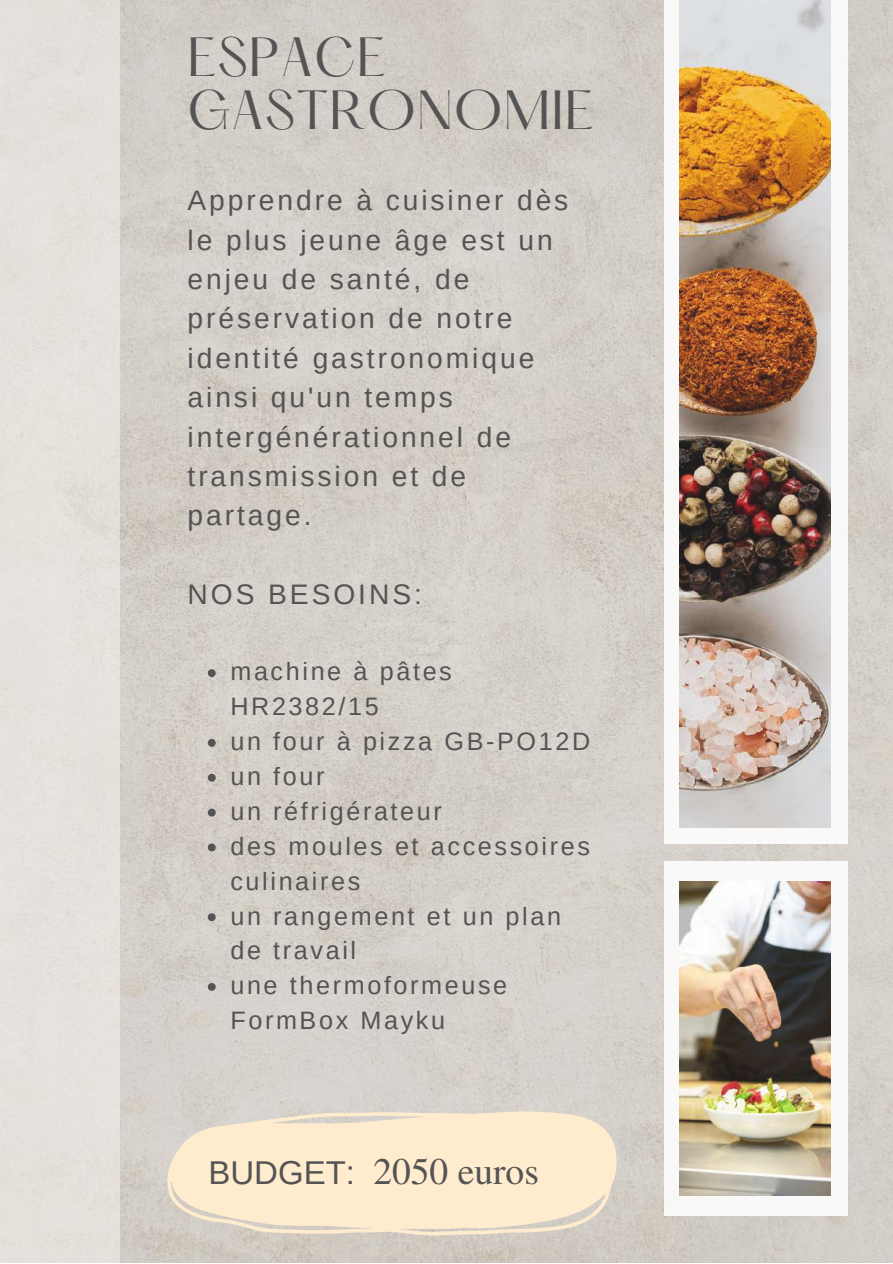
<style>
.page{position:relative;width:893px;height:1264px;background:#fff}
.page>*{position:absolute;margin:0;border:0;box-sizing:border-box;transform-origin:0 0}
.t1{font:48.3px/52.8px "Hatton";letter-spacing:.02em;color:#545454}
.t2{font:37.5px "Te X Gyre Termes";color:#545454}
.t3{font:28.2px/39.3px "Arimo";letter-spacing:.105em;color:#545454}
.t4{font:25.2px/34.8px "Arimo";letter-spacing:.105em;color:#545454}
.s1{font-family:"Arimo";font-size:33px}
</style>
<div class="page">
<img style="left:120px;top:0;width:772px;height:1262px">
<div style="left:664px;top:0;width:184px;height:844px;background:#f9f9f8"></div>
<img style="left:679px;top:0;width:151px;height:827px">
<div style="left:0;top:0;width:120px;height:1262px;background:#e5e2dc"></div>
<svg style="left:208px;top:669px;width:8px;height:8px"></svg>
<svg style="left:208px;top:739px;width:8px;height:7px"></svg>
<svg style="left:208px;top:773px;width:8px;height:8px"></svg>
<svg style="left:208px;top:808px;width:8px;height:8px"></svg>
<svg style="left:208px;top:843px;width:8px;height:8px"></svg>
<svg style="left:208px;top:913px;width:8px;height:8px"></svg>
<svg style="left:208px;top:983px;width:8px;height:7px"></svg>
<div style="left:664px;top:861px;width:184px;height:354px;background:#faf9f8"></div>
<img style="left:679px;top:881px;width:151px;height:314px">
<svg style="left:167px;top:1110px;width:450px;height:125px;background:#f7e6cc"></svg>
<h1 class="t1" style="left:187px;top:36px;width:407px">ESPACE<br>GASTRONOMIE</h1>
<p class="t3" style="left:187px;top:181px;width:382px">Apprendre à cuisiner dès le plus jeune âge est un enjeu de santé, de préservation de notre identité gastronomique ainsi qu'un temps intergénérationnel de transmission et de partage.</p>
<p class="t3" style="left:187px;top:574px;width:236px">NOS BESOINS:</p>
<p class="t4" style="left:230px;top:654px;width:361px">machine à pâtes<br>HR2382/15<br>un four à pizza GB-PO12D un four<br>un réfrigérateur<br>des moules et accessoires culinaires<br>un rangement et un plan de travail<br>une thermoformeuse<br>FormBox Mayku</p>
<h2 class="t2" style="left:208px;top:1144px;width:332px"><span class="s1">BUDGET:</span> 2050 euros</h2>
</div>
